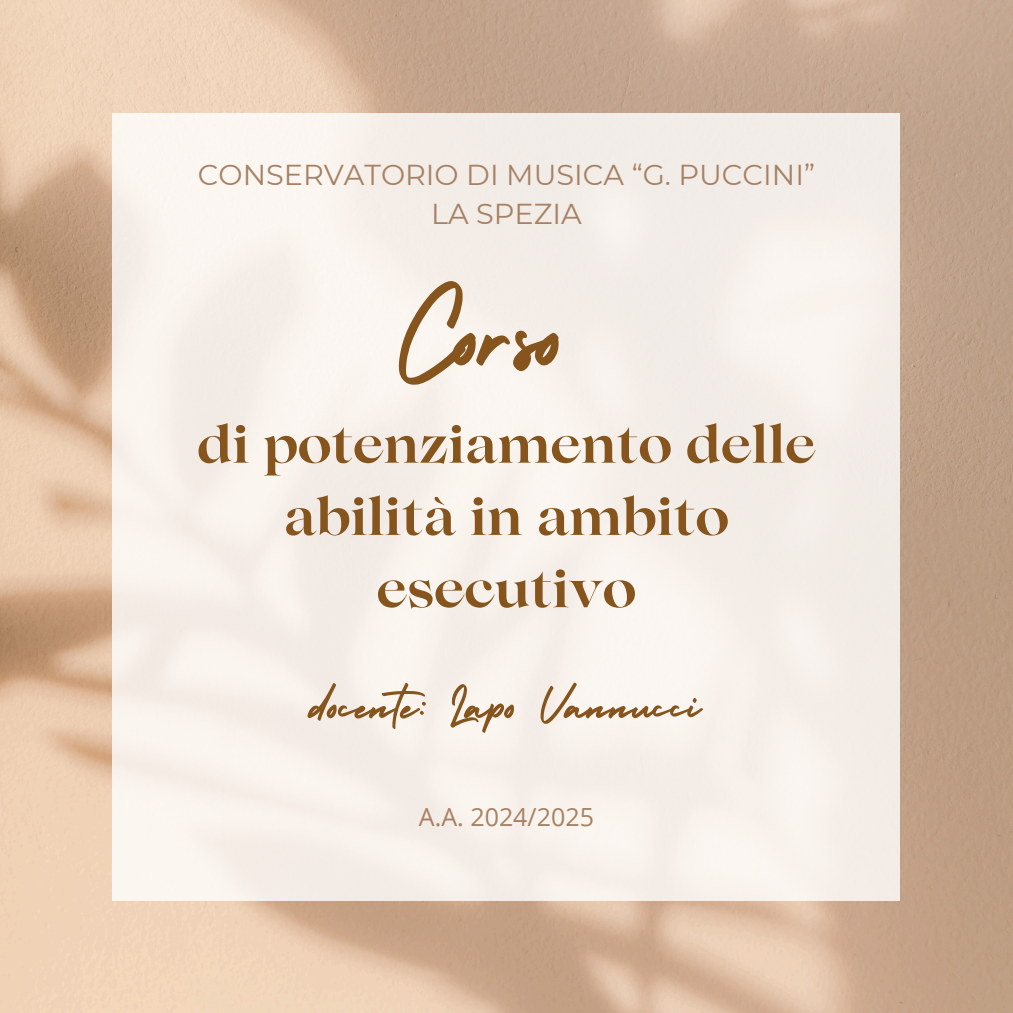
<style>
.page{position:relative;width:1013px;height:1013px;background:#fff}
.page>*{position:absolute;margin:0;border:0;box-sizing:border-box;transform-origin:0 0}
.t1{font:133.88px "Holiday";color:#86541d}
.t2{font:56.25px "Holiday";color:#86541d}
.t3{font:700 51.25px/72.2px "Lovelace";color:#86541d;text-align:center}
.t4{font:28.75px/39.4px "Montserrat";color:#a68164;text-align:center}
.t5{font:25px "Open Sans";color:#a68164}
</style>
<div class="page">
<img style="left:0;top:0;width:1012px;height:1012px">
<div style="left:112px;top:112px;width:788px;height:788px;background:#f6efea"></div>
<h1 class="t4" style="left:198px;top:155px;width:618px">CONSERVATORIO DI MUSICA “G. PUCCINI”<br>LA SPEZIA</h1>
<h2 class="t1" style="left:395px;top:231px;width:174px">Corso</h2>
<h2 class="t3" style="left:197px;top:414px;width:619px">di potenziamento delle abilità in ambito esecutivo</h2>
<p class="t2" style="left:312px;top:662px;width:391px">docente: Lapo Vannucci</p>
<h1 class="t5" style="left:419px;top:799px;width:176px">A.A. 2024/2025</h1>
</div>
